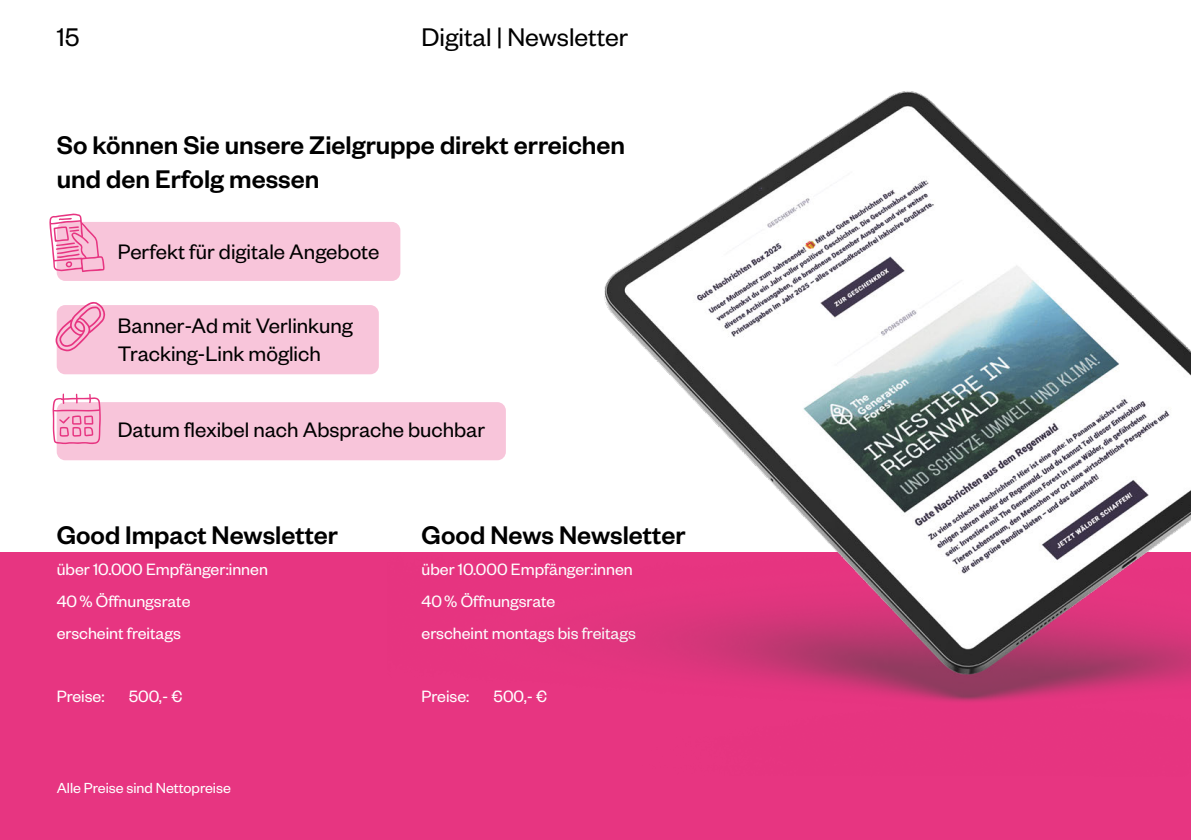
<style>
.page{position:relative;width:1191px;height:840px;background:#fff}
.page>*{position:absolute;margin:0;border:0;box-sizing:border-box;transform-origin:0 0}
.t1{font:500 28px/33.6px "Founders Grotesk";color:#000}
.t2{font:28px "Founders Grotesk";color:#000}
.t3{font:23px/27.6px "Founders Grotesk";color:#000}
.t4{font:18px/31.6px "Founders Grotesk";color:#fff}
.t5{font:16px "Founders Grotesk";color:#fff}
</style>
<div class="page">
<div style="left:0;top:552px;width:1191px;height:287px;background:#e73581"></div>
<div style="left:57px;top:222px;width:343px;height:59px;background:#f8c5da;border-radius:9px"></div>
<div style="left:57px;top:305px;width:322px;height:69px;background:#f8c5da;border-radius:9px"></div>
<div style="left:57px;top:402px;width:449px;height:58px;background:#f8c5da;border-radius:9px"></div>
<img style="left:387px;top:91px;width:804px;height:611px">
<svg style="left:49px;top:213px;width:56px;height:59px"></svg>
<svg style="left:55px;top:302px;width:50px;height:49px"></svg>
<svg style="left:52px;top:393px;width:49px;height:51px"></svg>
<h1 class="t2" style="left:57px;top:20px;width:24px">15</h1>
<h1 class="t2" style="left:421px;top:20px;width:208px">Digital | Newsletter</h1>
<h1 class="t1" style="left:57px;top:127px;width:570px">So können Sie unsere Zielgruppe direkt erreichen und den Erfolg messen</h1>
<p class="t3" style="left:118px;top:237px;width:263px">Perfekt für digitale Angebote</p>
<p class="t3" style="left:118px;top:311px;width:236px">Banner-Ad mit Verlinkung<br>Tracking-Link möglich</p>
<p class="t3" style="left:118px;top:414px;width:369px">Datum flexibel nach Absprache buchbar</p>
<h1 class="t1" style="left:57px;top:516px;width:283px">Good Impact Newsletter</h1>
<p class="t4" style="left:57px;top:552px;width:213px">über 10.000 Empfänger:innen<br>40% Öffnungsrate<br>erscheint freitags</p>
<p class="t4" style="left:57px;top:679px;width:49px">Preise:</p>
<p class="t4" style="left:129px;top:679px;width:55px">500,- €</p>
<p class="t5" style="left:57px;top:778px;width:176px">Alle Preise sind Nettopreise</p>
<h1 class="t1" style="left:421px;top:516px;width:265px">Good News Newsletter</h1>
<p class="t4" style="left:421px;top:552px;width:216px">über 10.000 Empfänger:innen<br>40% Öffnungsrate<br>erscheint montags bis freitags</p>
<p class="t4" style="left:421px;top:679px;width:49px">Preise:</p>
<p class="t4" style="left:493px;top:679px;width:55px">500,- €</p>
</div>
